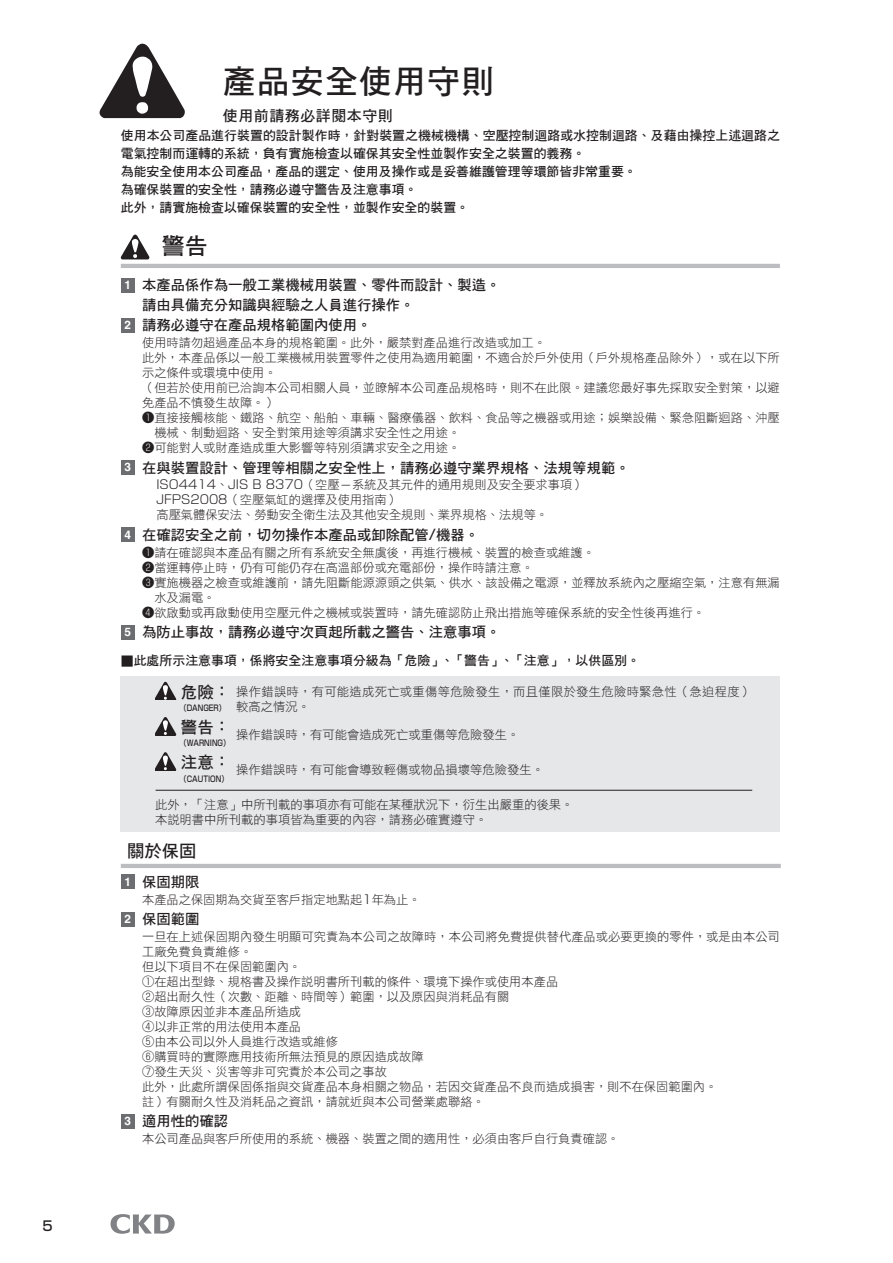
<style>
.page{position:relative;width:893px;height:1263px;background:#fff}
.page>*{position:absolute;margin:0;border:0;box-sizing:border-box;transform-origin:0 0}
.t1{font:33px "DF Hei Std W7";letter-spacing:.03em;color:#231f20}
.t2{font:23.1px "DF Hei Std W7";color:#231f20}
.t3{font:17.25px "DF Hei Std W7";color:#231f20}
.t4{font:15px "DF Hei Std W7";letter-spacing:.035em;color:#231f20}
.t5{font:14.4px "DF Hei Std W7";color:#231f20}
.t6{font:500 13.5px "Shin Go Pro";color:#231f20}
.t7{font:12.9px/18px "DF Hei Std W7";color:#231f20}
.t8{font:12.3px/15px "DF Hei Std W3";color:#231f20}
.t9{font:12.3px "DF Hei Std W3";letter-spacing:.025em;color:#231f20}
.t10{font:500 8.25px "Shin Go Pro";color:#231f20;scale:.83 1}
.s1{font-family:"Helvetica LT Std";font-weight:700;font-size:11.7px;color:#fff}
.s2{font-family:"Shin Go Pro";font-weight:300}
.s3{font-family:"Shin Go Pro";font-weight:500}
.s4{font-family:"DF Hei Std W7";font-size:16.35px}
.s5{font-family:"DF Hei Std W3";font-weight:400;font-size:12.3px}
</style>
<div class="page">
<svg style="left:111px;top:1214px;width:64px;height:20px"></svg>
<div style="left:121px;top:676px;width:659px;height:155px;background:#e6e7e9"></div>
<svg style="left:156px;top:682px;width:20px;height:18px"></svg>
<svg style="left:156px;top:717px;width:20px;height:18px"></svg>
<svg style="left:156px;top:752px;width:20px;height:18px"></svg>
<hr style="left:156px;top:790px;width:596px;height:1px;background:#231f20">
<hr style="left:121px;top:864px;width:660px;height:4px;background:#bcbdc0">
<div style="left:121px;top:875px;width:13px;height:14px;background:#6c6d70"></div>
<div style="left:121px;top:912px;width:13px;height:14px;background:#6c6d70"></div>
<div style="left:121px;top:1114px;width:13px;height:14px;background:#6c6d70"></div>
<div style="left:121px;top:278px;width:13px;height:14px;background:#6c6d70"></div>
<div style="left:121px;top:318px;width:13px;height:14px;background:#6c6d70"></div>
<div style="left:121px;top:461px;width:13px;height:14px;background:#6c6d70"></div>
<div style="left:121px;top:528px;width:13px;height:14px;background:#6c6d70"></div>
<div style="left:121px;top:625px;width:13px;height:14px;background:#6c6d70"></div>
<hr style="left:121px;top:264px;width:659px;height:4px;background:#bcbdc0">
<svg style="left:121px;top:235px;width:28px;height:24px"></svg>
<svg style="left:99px;top:43px;width:86px;height:75px"></svg>
<p class="t6" style="left:43px;top:1215px;width:12px">5</p>
<h1 class="t1" style="left:223px;top:64px;width:273px">產品安全使用守則</h1>
<p class="t4" style="left:223px;top:107px;width:171px">使用前請務必詳閱本守則</p>
<p class="t7" style="left:121px;top:126px;width:661px">使用本公司產品進行裝置的設計製作時，針對裝置之機械機構、空壓控制迴路或水控制迴路、及藉由操控上述迴路之電氣控制而運轉的系統，負有實施檢查以確保其安全性並製作安全之裝置的義務。<br>為能安全使用本公司產品，產品的選定、使用及操作或是妥善維護管理等環節皆非常重要。<br>為確保裝置的安全性，請務必遵守警告及注意事項。<br>此外，請實施檢查以確保裝置的安全性，並製作安全的裝置。</p>
<h2 class="t2" style="left:162px;top:233px;width:48px">警告</h2>
<p class="t5" style="left:124px;top:277px;width:378px"><span class="s1">1</span> 本產品係作為一般工業機械用裝置、零件而設計、製造。</p>
<p class="t5" style="left:142px;top:297px;width:274px">請由具備充分知識與經驗之人員進行操作。</p>
<p class="t5" style="left:124px;top:317px;width:249px"><span class="s1">2</span> 請務必遵守在產品規格範圍內使用。</p>
<p class="t8" style="left:142px;top:335px;width:405px">使用時請勿超過產品本身的規格範圍。此外，嚴禁對產品進行改造或加工。</p>
<p class="t8" style="left:142px;top:350px;width:639px">此外，本產品係以一般工業機械用裝置零件之使用為適用範圍，不適合於戶外使用（戶外規格產品除外），或在以下所</p>
<p class="t8" style="left:142px;top:365px;width:136px">示之條件或環境中使用。</p>
<p class="t8" style="left:142px;top:380px;width:639px">（但若於使用前已洽詢本公司相關人員，並瞭解本公司產品規格時，則不在此限。建議您最好事先採取安全對策，以避</p>
<p class="t8" style="left:142px;top:395px;width:136px">免產品不慎發生故障。）</p>
<p class="t8" style="left:142px;top:410px;width:639px"><span class="s2">❶</span>直接接觸核能、鐵路、航空、船舶、車輛、醫療儀器、飲料、食品等之機器或用途；娛樂設備、緊急阻斷迴路、沖壓</p>
<p class="t8" style="left:154px;top:425px;width:308px">機械、制動迴路、安全對策用途等須講求安全性之用途。</p>
<p class="t8" style="left:142px;top:440px;width:320px"><span class="s2">❷</span>可能對人或財產造成重大影響等特別須講求安全之用途。</p>
<p class="t5" style="left:124px;top:460px;width:507px"><span class="s1">3</span> 在與裝置設計、管理等相關之安全性上，請務必遵守業界規格、法規等規範。</p>
<p class="t8" style="left:156px;top:477px;width:430px"><span class="s2">ISO4414</span>、<span class="s2">JIS B 8370</span>（空壓<span class="s2">－</span>系統及其元件的通用規則及安全要求事項）<br><span class="s2">JFPS2008</span>（空壓氣缸的選擇及使用指南）<br>高壓氣體保安法、勞動安全衛生法及其他安全規則、業界規格、法規等。</p>
<p class="t5" style="left:124px;top:527px;width:356px"><span class="s1">4</span> 在確認安全之前，切勿操作本產品或卸除配管<span class="s3">/</span>機器。</p>
<p class="t8" style="left:142px;top:544px;width:454px"><span class="s2">❶</span>請在確認與本產品有關之所有系統安全無虞後，再進行機械、裝置的檢查或維護。</p>
<p class="t8" style="left:142px;top:559px;width:393px"><span class="s2">❷</span>當運轉停止時，仍有可能仍存在高溫部份或充電部份，操作時請注意。</p>
<p class="t8" style="left:142px;top:574px;width:639px"><span class="s2">❸</span>實施機器之檢查或維護前，請先阻斷能源源頭之供氣、供水、該設備之電源，並釋放系統內之壓縮空氣，注意有無漏</p>
<p class="t8" style="left:154px;top:589px;width:63px">水及漏電。</p>
<p class="t8" style="left:142px;top:604px;width:565px"><span class="s2">❹</span>欲啟動或再啟動使用空壓元件之機械或裝置時，請先確認防止飛出措施等確保系統的安全性後再進行。</p>
<p class="t5" style="left:124px;top:624px;width:378px"><span class="s1">5</span> 為防止事故，請務必遵守次頁起所載之警告、注意事項。</p>
<p class="t7" style="left:121px;top:652px;width:521px"><span class="s3">■</span>此處所示注意事項，係將安全注意事項分級為「危險」、「警告」、「注意」，以供區別。</p>
<p class="t9" style="left:181px;top:685px;width:573px"><span class="s4">危險：</span>操作錯誤時，有可能造成死亡或重傷等危險發生，而且僅限於發生危險時緊急性（急迫程度）</p>
<p class="t10" style="left:180px;top:701px;width:158px">（DANGER） <span class="s5">較高之情況。</span></p>
<p class="t8" style="left:181px;top:727px;width:340px"><sup>警告：</sup>操作錯誤時，有可能會造成死亡或重傷等危險發生。</p>
<p class="t10" style="left:180px;top:736px;width:62px">（WARNING）</p>
<p class="t8" style="left:181px;top:762px;width:365px"><sup>注意：</sup>操作錯誤時，有可能會導致輕傷或物品損壞等危險發生。</p>
<p class="t10" style="left:180px;top:772px;width:60px">（CAUTION）</p>
<p class="t8" style="left:155px;top:797px;width:420px">此外，「注意」中所刊載的事項亦有可能在某種狀況下，衍生出嚴重的後果。本說明書中所刊載的事項皆為重要的內容，請務必確實遵守。</p>
<h3 class="t3" style="left:127px;top:842px;width:71px">關於保固</h3>
<p class="t5" style="left:124px;top:874px;width:77px"><span class="s1">1</span> 保固期限</p>
<p class="t8" style="left:142px;top:891px;width:280px">本產品之保固期為交貨至客戶指定地點起<span class="s2">1</span>年為止。</p>
<p class="t5" style="left:124px;top:911px;width:77px"><span class="s1">2</span> 保固範圍</p>
<p class="t8" style="left:142px;top:929px;width:639px">一旦在上述保固期內發生明顯可究責為本公司之故障時，本公司將免費提供替代產品或必要更換的零件，或是由本公司工廠免費負責維修。<br>但以下項目不在保固範圍內。<br><span class="s2">①</span>在超出型錄、規格書及操作說明書所刊載的條件、環境下操作或使用本產品<br><span class="s2">②</span>超出耐久性（次數、距離、時間等）範圍，以及原因與消耗品有關<br><span class="s2">③</span>故障原因並非本產品所造成<br><span class="s2">④</span>以非正常的用法使用本產品<br><span class="s2">⑤</span>由本公司以外人員進行改造或維修<br><span class="s2">⑥</span>購買時的實際應用技術所無法預見的原因造成故障<br><span class="s2">⑦</span>發生天災、災害等非可究責於本公司之事故<br>此外，此處所謂保固係指與交貨產品本身相關之物品，若因交貨產品不良而造成損害，則不在保固範圍內。<br>註）有關耐久性及消耗品之資訊，請就近與本公司營業處聯絡。</p>
<p class="t5" style="left:124px;top:1113px;width:105px"><span class="s1">3</span> 適用性的確認</p>
<p class="t8" style="left:142px;top:1131px;width:479px">本公司產品與客戶所使用的系統、機器、裝置之間的適用性，必須由客戶自行負責確認。</p>
</div>
